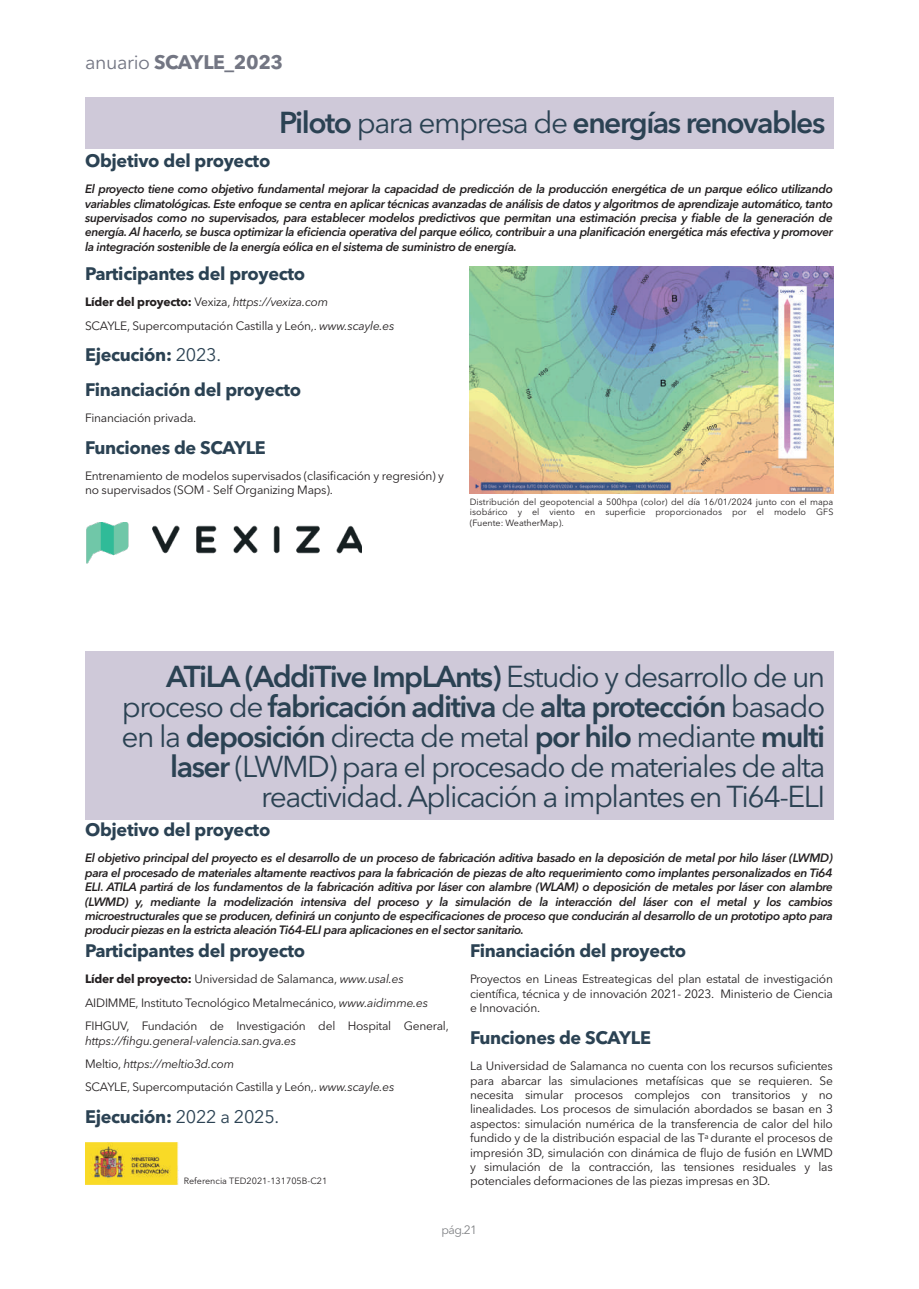
<style>
.page{position:relative;width:919px;height:1289px;background:#fff}
.page>*{position:absolute;margin:0;border:0;box-sizing:border-box;transform-origin:0 0}
.t1{font:30px/30px "Avenir Next LT Pro";letter-spacing:-.05em;color:#2b4253;text-align:right}
.t2{font:600 30px "Avenir Next LT Pro";letter-spacing:-.05em;color:#2b4253}
.t3{font:700 19.5px "Avenir Next LT Pro";letter-spacing:-.02em;color:#737683}
.t4{font:700 18px/34.5px "Avenir Next LT Pro";letter-spacing:-.02em;color:#2b4253}
.t5{font:italic 600 12px/14.4px "Avenir Next LT Pro";letter-spacing:-.03em;color:#231f20;text-align:justify}
.t6{font:12px/14.4px "Avenir Next LT Pro";letter-spacing:-.02em;color:#231f20}
.t7{font:italic 12px/23.4px "Avenir Next LT Pro";letter-spacing:-.02em;color:#231f20}
.t8{font:12px "Avenir Next LT Pro";color:#808285}
.t9{font:9px/10.8px "Avenir Next LT Pro";color:#231f20;text-align:justify}
.s1{font-weight:400}
.s2{font-weight:700}
.s3{font-style:italic}
.s4{font-weight:600}
.s5{font-style:normal}
</style>
<div class="page">
<div style="left:85px;top:651px;width:748px;height:169px;background:#cfc9d9"></div>
<img style="left:85px;top:1142px;width:94px;height:42px">
<div style="left:85px;top:98px;width:748px;height:51px;background:#cfc9d9"></div>
<img style="left:86px;top:522px;width:276px;height:42px">
<img style="left:470px;top:266px;width:363px;height:227px">
<h2 class="t3" style="left:85px;top:55px;width:200px"><span class="s1">anuario</span> SCAYLE_2023</h2>
<h1 class="t2" style="left:279px;top:111px;width:547px">Piloto <span class="s1">para empresa de</span> energías renovables</h1>
<h3 class="t4" style="left:85px;top:145px;width:187px">Objetivo del proyecto</h3>
<p class="t5" style="left:85px;top:183px;width:749px">El proyecto tiene como objetivo fundamental mejorar la capacidad de predicción de la producción energética de un parque eólico utilizando variables climatológicas. Este enfoque se centra en aplicar técnicas avanzadas de análisis de datos y algoritmos de aprendizaje automático, tanto supervisados como no supervisados, para establecer modelos predictivos que permitan una estimación precisa y fiable de la generación de energía. Al hacerlo, se busca optimizar la eficiencia operativa del parque eólico, contribuir a una planificación energética más efectiva y promover la integración sostenible de la energía eólica en el sistema de suministro de energía.</p>
<h3 class="t4" style="left:85px;top:258px;width:222px">Participantes del proyecto</h3>
<p class="t6" style="left:85px;top:291px;width:311px;line-height:23.4px"><span class="s2">Líder del proyecto:</span> Vexiza, <span class="s3">https://vexiza.com<br></span>SCAYLE, Supercomputación Castilla y León,. <span class="s3">www.scayle.es</span></p>
<h3 class="t4" style="left:85px;top:339px;width:218px">Ejecución: <span class="s1">2023.<br></span>Financiación del proyecto</h3>
<p class="t6" style="left:85px;top:412px;width:113px">Financiación privada.</p>
<h3 class="t4" style="left:85px;top:431px;width:182px">Funciones de SCAYLE</h3>
<p class="t6" style="left:85px;top:469px;width:360px">Entrenamiento de modelos supervisados (clasificación y regresión) y no supervisados (SOM - Self Organizing Maps).</p>
<p class="t9" style="left:470px;top:497px;width:365px">Distribución del geopotencial a 500hpa (color) del día 16/01/2024 junto con el mapa isobárico y el viento en superficie proporcionados por el modelo GFS (Fuente: WeatherMap).</p>
<p class="t1" style="left:122px;top:664px;width:705px"><span class="s4">ATiLA (AddiTive ImpLAnts)</span> Estudio y desarrollo de un proceso de <span class="s4">fabricación aditiva</span> de <span class="s4">alta protección</span> basado en la <span class="s4">deposición</span> directa de metal <span class="s4">por hilo</span> mediante <span class="s4">multi laser</span> (LWMD) para el procesado de materiales de alta reactividad.Aplicación a implantes en Ti64-ELI</p>
<h3 class="t4" style="left:85px;top:814px;width:187px">Objetivo del proyecto</h3>
<p class="t5" style="left:85px;top:852px;width:749px">El objetivo principal del proyecto es el desarrollo de un proceso de fabricación aditiva basado en la deposición de metal por hilo láser (LWMD) para el procesado de materiales altamente reactivos para la fabricación de piezas de alto requerimiento como implantes personalizados en Ti64<br>ELI. ATILA partirá de los fundamentos de la fabricación aditiva por láser con alambre (WLAM) o deposición de metales por láser con alambre (LWMD) y, mediante la modelización intensiva del proceso y la simulación de la interacción del láser con el metal y los cambios microestructurales que se producen, definirá un conjunto de especificaciones de proceso que conducirán al desarrollo de un prototipo apto para producir piezas en la estricta aleación Ti64-ELI para aplicaciones en el sector sanitario.</p>
<h3 class="t4" style="left:85px;top:935px;width:222px">Participantes del proyecto</h3>
<p class="t6" style="left:85px;top:968px;width:365px;line-height:23.4px"><span class="s2">Líder del proyecto:</span> Universidad de Salamanca, <span class="s3">www.usal.es<br></span>AIDIMME, Instituto Tecnológico Metalmecánico, <span class="s3">www.aidimme.es<br></span>FIHGUV, Fundación de Investigación del Hospital General,</p>
<p class="t7" style="left:85px;top:1029px;width:311px">https://fihgu.general-valencia.san.gva.es<br><span class="s5">Meltio,</span> https://meltio3d.com<br><span class="s5">SCAYLE, Supercomputación Castilla y León,.</span> www.scayle.es</p>
<h3 class="t4" style="left:85px;top:1101px;width:196px">Ejecución: <span class="s1">2022 a 2025.</span></h3>
<p class="t9" style="left:184px;top:1175px;width:145px">Referencia TED2021-131705B-C21</p>
<h3 class="t4" style="left:470px;top:935px;width:218px">Financiación del proyecto</h3>
<p class="t6" style="left:470px;top:973px;width:364px;text-align:justify">Proyectos en Lineas Estreategicas del plan estatal de investigación científica, técnica y de innovación 2021- 2023. Ministerio de Ciencia e Innovación.</p>
<h3 class="t4" style="left:470px;top:1021px;width:182px">Funciones de SCAYLE</h3>
<p class="t6" style="left:470px;top:1059px;width:364px;text-align:justify">La Universidad de Salamanca no cuenta con los recursos suficientes para abarcar las simulaciones metafísicas que se requieren. Se necesita simular procesos complejos con transitorios y no linealidades. Los procesos de simulación abordados se basan en 3 aspectos: simulación numérica de la transferencia de calor del hilo fundido y de la distribución espacial de las T<sup>a</sup> durante el procesos de impresión 3D, simulación con dinámica de flujo de fusión en LWMD y simulación de la contracción, las tensiones residuales y las potenciales deformaciones de las piezas impresas en 3D.</p>
<p class="t8" style="left:441px;top:1224px;width:37px">pág.21</p>
</div>
